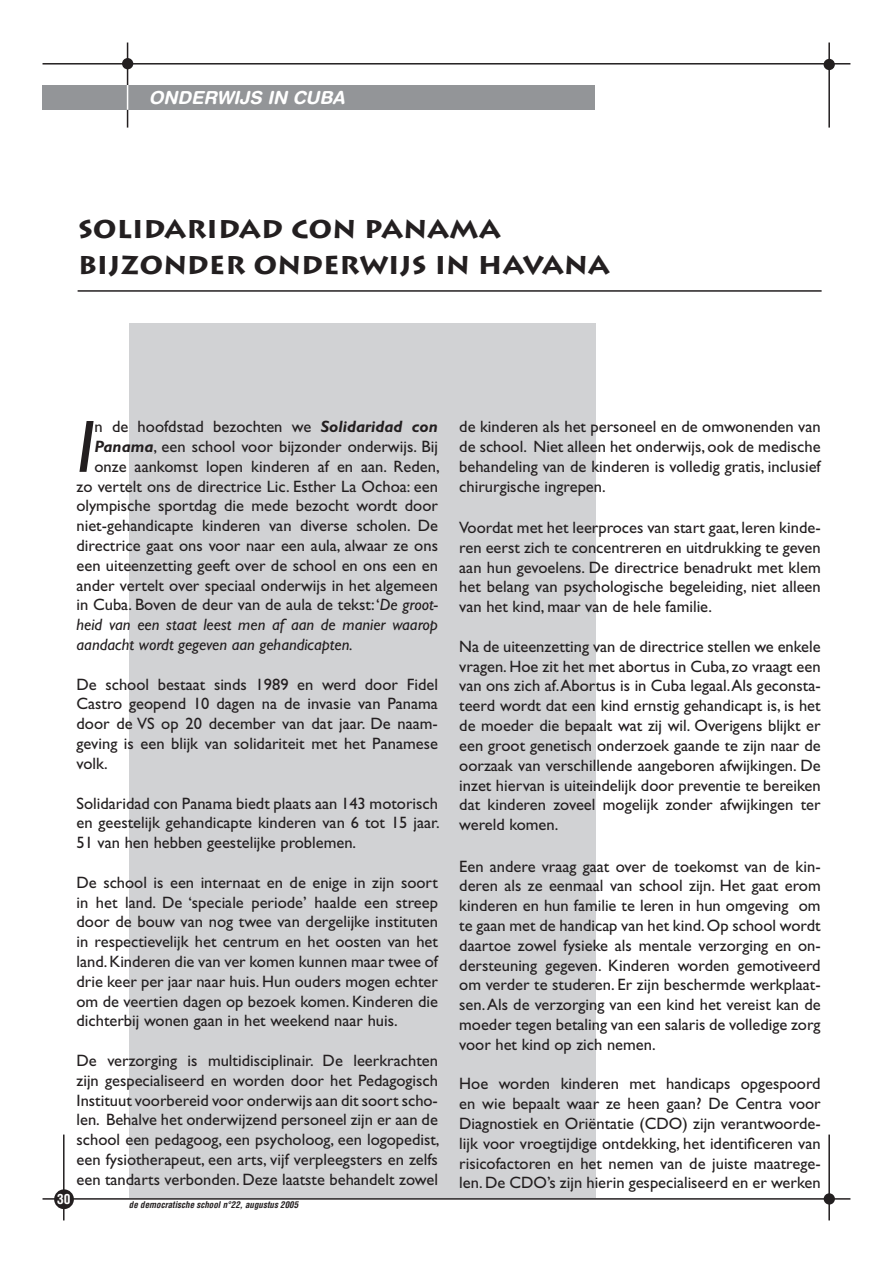
<style>
.page{position:relative;width:893px;height:1263px;background:#fff}
.page>*{position:absolute;margin:0;border:0;box-sizing:border-box;transform-origin:0 0}
.t1{font:italic 74.55px "Gill Sans Std";color:#231f20}
.t2{font:700 30px/36px "Lithos Pro";color:#231f20}
.t3{font:italic 700 18px "Helvetica Rounded LT Std";color:#fff}
.t4{font:16.5px/19.8px "Gill Sans Std";color:#231f20;text-align:justify}
.t5{font:italic 16.5px "Gill Sans Std";color:#231f20}
.t6{font:700 condensed 13.5px "Helvetica LT Std";color:#fff}
.t7{font:italic 700 condensed 9px "Helvetica LT Std";color:#231f20}
.s1{font-weight:700;font-style:italic}
.s2{font-style:italic}
</style>
<div class="page">
<div style="left:129px;top:323px;width:466px;height:875px;background:#d1d2d4"></div>
<div style="left:43px;top:85px;width:552px;height:25px;background:#939598"></div>
<hr style="left:43px;top:63px;width:807px;height:2px;background:#231f20">
<hr style="left:127px;top:43px;width:1px;height:42px;background:#231f20">
<hr style="left:828px;top:43px;width:2px;height:85px;background:#231f20">
<hr style="left:43px;top:1198px;width:807px;height:2px;background:#231f20">
<hr style="left:63px;top:1134px;width:2px;height:86px;background:#231f20">
<hr style="left:828px;top:1134px;width:2px;height:86px;background:#231f20">
<div style="left:54px;top:1189px;width:20px;height:20px;background:#231f20;border-radius:50%"></div>
<div style="left:824px;top:1193px;width:11px;height:11px;background:#231f20;border-radius:50%"></div>
<div style="left:122px;top:58px;width:11px;height:11px;background:#231f20;border-radius:50%"></div>
<div style="left:824px;top:59px;width:11px;height:11px;background:#231f20;border-radius:50%"></div>
<svg style="left:127px;top:85px;width:1px;height:43px"></svg>
<hr style="left:78px;top:290px;width:744px;height:2px;background:#231f20">
<p class="t3" style="left:149px;top:87px;width:197px">ONDERWIJS IN CUBA</p>
<h2 class="t2" style="left:78px;top:210px;width:534px">SOLIDARIDAD CON PANAMA<br>BIJZONDER ONDERWIJS IN HAVANA</h2>
<h1 class="t1" style="left:77px;top:404px;width:19px">I</h1>
<p class="t4" style="left:94px;top:417px;width:345px">n de hoofdstad bezochten we <span class="s1">Solidaridad con</span></p>
<p class="t4" style="left:94px;top:437px;width:345px"><span class="s1">Panama</span>, een school voor bijzonder onderwijs. Bij</p>
<p class="t4" style="left:94px;top:456px;width:347px">onze aankomst lopen kinderen af en aan. Reden,</p>
<p class="t4" style="left:77px;top:476px;width:363px">zo vertelt ons de directrice Lic. Esther La Ochoa: een</p>
<p class="t4" style="left:77px;top:496px;width:363px">olympische sportdag die mede bezocht wordt door</p>
<p class="t4" style="left:77px;top:516px;width:363px">niet-gehandicapte kinderen van diverse scholen. De</p>
<p class="t4" style="left:77px;top:536px;width:363px">directrice gaat ons voor naar een aula, alwaar ze ons</p>
<p class="t4" style="left:77px;top:555px;width:363px">een uiteenzetting geeft over de school en ons een en</p>
<p class="t4" style="left:77px;top:575px;width:363px">ander vertelt over speciaal onderwijs in het algemeen</p>
<p class="t4" style="left:77px;top:595px;width:363px">in Cuba. Boven de deur van de aula de tekst: ‘<span class="s2">De groot-</span></p>
<p class="t5" style="left:77px;top:615px;width:363px">heid van een staat leest men af aan de manier waarop</p>
<p class="t5" style="left:77px;top:635px;width:278px">aandacht wordt gegeven aan gehandicapten.</p>
<p class="t4" style="left:77px;top:674px;width:363px">De school bestaat sinds 1989 en werd door Fidel Castro geopend 10 dagen na de invasie van Panama door de VS op 20 december van dat jaar. De naam&shy;geving is een blijk van solidariteit met het Panamese volk.</p>
<p class="t4" style="left:77px;top:793px;width:365px">Solidaridad con Panama biedt plaats aan 143 motorisch en geestelijk gehandicapte kinderen van 6 tot 15 jaar.<br>51 van hen hebben geestelijke problemen.</p>
<p class="t4" style="left:77px;top:872px;width:363px">De school is een internaat en de enige in zijn soort in het land. De ‘speciale periode’ haalde een streep door de bouw van nog twee van dergelijke instituten in respectievelijk het centrum en het oosten van het land. Kinderen die van ver komen kunnen maar twee of drie keer per jaar naar huis. Hun ouders mogen echter om de veertien dagen op bezoek komen. Kinderen die dichterbij wonen gaan in het weekend naar huis.</p>
<p class="t4" style="left:77px;top:1050px;width:365px">De verzorging is multidisciplinair. De leerkrachten zijn gespecialiseerd en worden door het Pedagogisch Instituut voorbereid voor onderwijs aan dit soort scho&shy;len. Behalve het onderwijzend personeel zijn er aan de school een pedagoog, een psycholoog, een logopedist, een fysiotherapeut, een arts, vijf verpleegsters en zelfs een tandarts verbonden. Deze laatste behandelt zowel</p>
<p class="t6" style="left:57px;top:1190px;width:15px">30</p>
<p class="t7" style="left:129px;top:1199px;width:171px">de democratische school n°22, augustus 2005</p>
<p class="t4" style="left:459px;top:417px;width:363px">de kinderen als het personeel en de omwonenden van de school. Niet alleen het onderwijs, ook de medische behandeling van de kinderen is volledig gratis, inclusief chirurgische ingrepen.</p>
<p class="t4" style="left:459px;top:518px;width:363px">Voordat met het leerproces van start gaat, leren kinde&shy;ren eerst zich te concentreren en uitdrukking te geven aan hun gevoelens. De directrice benadrukt met klem het belang van psychologische begeleiding, niet alleen van het kind, maar van de hele familie.</p>
<p class="t4" style="left:459px;top:636px;width:363px">Na de uiteenzetting van de directrice stellen we enkele vragen. Hoe zit het met abortus in Cuba, zo vraagt een van ons zich af. Abortus is in Cuba legaal. Als geconsta&shy;teerd wordt dat een kind ernstig gehandicapt is, is het de moeder die bepaalt wat zij wil. Overigens blijkt er een groot genetisch onderzoek gaande te zijn naar de oorzaak van verschillende aangeboren afwijkingen. De inzet hiervan is uiteindelijk door preventie te bereiken dat kinderen zoveel mogelijk zonder afwijkingen ter wereld komen.</p>
<p class="t4" style="left:459px;top:856px;width:363px">Een andere vraag gaat over de toekomst van de kin&shy;deren als ze eenmaal van school zijn. Het gaat erom kinderen en hun familie te leren in hun omgeving om te gaan met de handicap van het kind. Op school wordt daartoe zowel fysieke als mentale verzorging en on&shy;dersteuning gegeven. Kinderen worden gemotiveerd om verder te studeren. Er zijn beschermde werkplaat&shy;sen. Als de verzorging van een kind het vereist kan de moeder tegen betaling van een salaris de volledige zorg voor het kind op zich nemen.</p>
<p class="t4" style="left:459px;top:1074px;width:363px">Hoe worden kinderen met handicaps opgespoord en wie bepaalt waar ze heen gaan? De Centra voor Diagnostiek en Oriëntatie (CDO) zijn verantwoorde&shy;lijk voor vroegtijdige ontdekking, het identificeren van risicofactoren en het nemen van de juiste maatrege&shy;len. De CDO’s zijn hierin gespecialiseerd en er werken</p>
</div>
